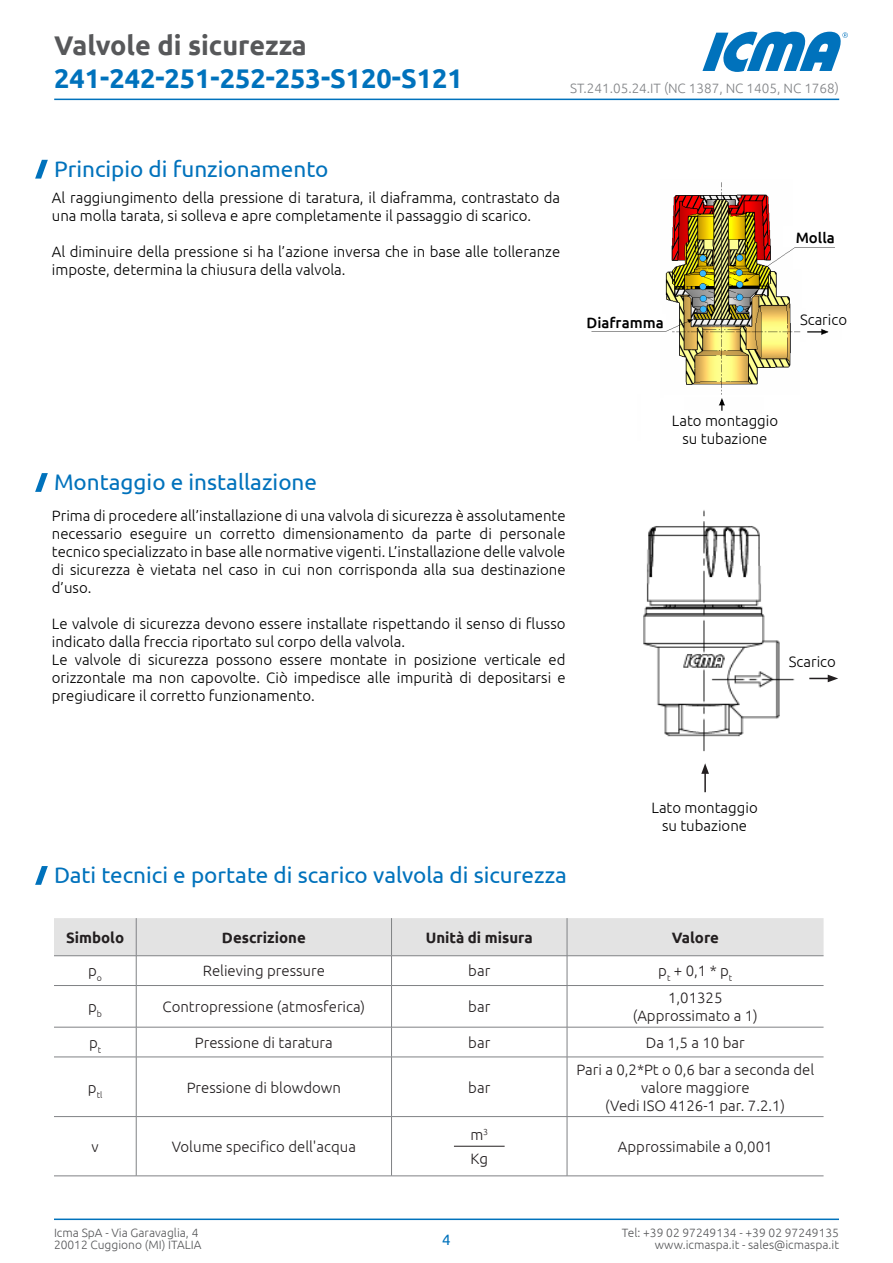
<style>
.page{position:relative;width:893px;height:1263px;background:#fff}
.page>*{position:absolute;margin:0;border:0;box-sizing:border-box;transform-origin:0 0}
.t1{font:700 27px "Ubuntu";color:#0072bc}
.t2{font:700 27px "Ubuntu";color:#57585a}
.t3{font:22.5px "Ubuntu";color:#0072bc}
.t4{font:300 15px/18px "Ubuntu";color:#000}
.t5{font:300 15px/18px "Ubuntu";color:#231f20;text-align:center}
.t6{font:700 15px "Ubuntu";color:#231f20}
.t7{font:500 15px "Ubuntu";color:#000}
.t8{font:15px "Ubuntu";color:#0072bc}
.t9{font:300 13.5px "Ubuntu";color:#808285}
.t10{font:300 12px/12px "Ubuntu";color:#57585a}
.t11{font:300 8.7px "Ubuntu";color:#231f20}
</style>
<div class="page">
<svg style="left:702px;top:32px;width:146px;height:40px"></svg>
<hr style="left:54px;top:99px;width:785px;height:1px;background:#0072bc">
<hr style="left:54px;top:1218px;width:785px;height:2px;background:#0072bc">
<svg style="left:35px;top:160px;width:13px;height:19px"></svg>
<svg style="left:35px;top:473px;width:13px;height:19px"></svg>
<svg style="left:35px;top:866px;width:13px;height:19px"></svg>
<img style="left:591px;top:182px;width:244px;height:229px">
<img style="left:643px;top:510px;width:152px;height:242px">
<div style="left:783px;top:227px;width:64px;height:20px;background:#fff"></div>
<div style="left:584px;top:314px;width:82px;height:17px;background:#fff"></div>
<div style="left:800px;top:314px;width:48px;height:11px;background:#fff"></div>
<div style="left:788px;top:655px;width:48px;height:12px;background:#fff"></div>
<svg style="left:809px;top:675px;width:29px;height:7px"></svg>
<hr style="left:704px;top:771px;width:2px;height:21px;background:#231f20">
<svg style="left:701px;top:763px;width:8px;height:11px"></svg>
<hr style="left:54px;top:985px;width:82px;height:1px;background:#808285">
<hr style="left:136px;top:985px;width:256px;height:1px;background:#808285">
<hr style="left:136px;top:986px;width:1px;height:41px;background:#808285">
<hr style="left:392px;top:985px;width:175px;height:1px;background:#808285">
<hr style="left:391px;top:986px;width:1px;height:41px;background:#808285">
<hr style="left:567px;top:985px;width:257px;height:1px;background:#808285">
<hr style="left:54px;top:1027px;width:82px;height:1px;background:#808285">
<hr style="left:136px;top:1027px;width:256px;height:1px;background:#808285">
<hr style="left:136px;top:1027px;width:1px;height:30px;background:#808285">
<hr style="left:392px;top:1027px;width:175px;height:1px;background:#808285">
<hr style="left:391px;top:1027px;width:1px;height:30px;background:#808285">
<hr style="left:567px;top:1027px;width:257px;height:1px;background:#808285">
<hr style="left:54px;top:1057px;width:82px;height:1px;background:#808285">
<hr style="left:136px;top:1057px;width:256px;height:1px;background:#808285">
<hr style="left:136px;top:1057px;width:1px;height:59px;background:#808285">
<hr style="left:392px;top:1057px;width:175px;height:1px;background:#808285">
<hr style="left:391px;top:1057px;width:1px;height:59px;background:#808285">
<hr style="left:567px;top:1057px;width:257px;height:1px;background:#808285">
<hr style="left:54px;top:1116px;width:82px;height:1px;background:#808285">
<hr style="left:136px;top:1116px;width:256px;height:1px;background:#808285">
<hr style="left:136px;top:1117px;width:1px;height:59px;background:#808285">
<hr style="left:392px;top:1116px;width:175px;height:1px;background:#808285">
<hr style="left:391px;top:1117px;width:1px;height:59px;background:#808285">
<hr style="left:567px;top:1116px;width:257px;height:1px;background:#808285">
<hr style="left:54px;top:1175px;width:82px;height:1px;background:#808285">
<hr style="left:136px;top:1175px;width:256px;height:1px;background:#808285">
<hr style="left:392px;top:1175px;width:175px;height:1px;background:#808285">
<hr style="left:567px;top:1175px;width:257px;height:1px;background:#808285">
<svg style="left:54px;top:918px;width:770px;height:67px"></svg>
<hr style="left:567px;top:986px;width:1px;height:41px;background:#808285">
<hr style="left:567px;top:1027px;width:1px;height:30px;background:#808285">
<hr style="left:567px;top:1057px;width:1px;height:59px;background:#808285">
<hr style="left:567px;top:1117px;width:1px;height:59px;background:#808285">
<hr style="left:454px;top:1146px;width:51px;height:1px;background:#231f20">
<h1 class="t2" style="left:54px;top:29px;width:254px">Valvole di sicurezza</h1>
<h1 class="t1" style="left:54px;top:62px;width:410px">241-242-251-252-253-S120-S121</h1>
<p class="t9" style="left:570px;top:80px;width:270px">ST.241.05.24.IT (NC 1387, NC 1405, NC 1768)</p>
<h2 class="t3" style="left:54px;top:155px;width:276px">Principio di funzionamento</h2>
<p class="t4" style="left:52px;top:188px;width:510px">Al raggiungimento della pressione di taratura, il diaframma, contrastato da una molla tarata, si solleva e apre completamente il passaggio di scarico.</p>
<p class="t4" style="left:52px;top:242px;width:510px">Al diminuire della pressione si ha l’azione inversa che in base alle tolleranze imposte, determina la chiusura della valvola.</p>
<p class="t7" style="left:796px;top:228px;width:41px">Molla</p>
<p class="t7" style="left:587px;top:313px;width:79px">Diaframma</p>
<p class="t4" style="left:800px;top:311px;width:49px">Scarico</p>
<h2 class="t3" style="left:54px;top:468px;width:265px">Montaggio e installazione</h2>
<p class="t4" style="left:672px;top:411px;width:108px;text-align:center">Lato montaggio su tubazione</p>
<p class="t4" style="left:52px;top:507px;width:515px;text-align:justify">Prima di procedere all’installazione di una valvola di sicurezza è assolutamente necessario eseguire un corretto dimensionamento da parte di personale tecnico specializzato in base alle normative vigenti. L’installazione delle valvole di sicurezza è vietata nel caso in cui non corrisponda alla sua destinazione d’uso.</p>
<p class="t4" style="left:52px;top:615px;width:515px">Le valvole di sicurezza devono essere installate rispettando il senso di flusso indicato dalla freccia riportato sul corpo della valvola.<br>Le valvole di sicurezza possono essere montate in posizione verticale ed orizzontale ma non capovolte. Ciò impedisce alle impurità di depositarsi e pregiudicare il corretto funzionamento.</p>
<h2 class="t3" style="left:54px;top:861px;width:514px">Dati tecnici e portate di scarico valvola di sicurezza</h2>
<p class="t4" style="left:789px;top:652px;width:49px">Scarico</p>
<p class="t4" style="left:651px;top:798px;width:108px;text-align:center">Lato montaggio su tubazione</p>
<p class="t6" style="left:66px;top:928px;width:60px">Simbolo</p>
<p class="t6" style="left:222px;top:928px;width:85px">Descrizione</p>
<p class="t6" style="left:426px;top:928px;width:108px">Unità di misura</p>
<p class="t6" style="left:672px;top:928px;width:49px">Valore</p>
<p class="t5" style="left:88px;top:962px;width:15px">p<sub>o</sub></p>
<p class="t5" style="left:203px;top:962px;width:124px">Relieving pressure</p>
<p class="t5" style="left:468px;top:962px;width:23px">bar</p>
<p class="t5" style="left:658px;top:962px;width:76px">p<sub>t</sub> + 0,1 * p<sub>t</sub></p>
<p class="t5" style="left:88px;top:997px;width:15px">p<sub>b</sub></p>
<p class="t5" style="left:163px;top:997px;width:204px">Contropressione (atmosferica)</p>
<p class="t5" style="left:468px;top:997px;width:23px">bar</p>
<p class="t5" style="left:633px;top:988px;width:127px">1,01325 (Approssimato a 1)</p>
<p class="t5" style="left:89px;top:1033px;width:14px">p<sub>t</sub></p>
<p class="t5" style="left:195px;top:1033px;width:139px">Pressione di taratura</p>
<p class="t5" style="left:468px;top:1033px;width:23px">bar</p>
<p class="t5" style="left:646px;top:1033px;width:100px">Da 1,5 a 10 bar</p>
<p class="t11" style="left:88px;top:1089px;width:16px"><sup>p</sup>tl</p>
<p class="t5" style="left:187px;top:1078px;width:156px">Pressione di blowdown</p>
<p class="t5" style="left:468px;top:1078px;width:23px">bar</p>
<p class="t5" style="left:576px;top:1060px;width:239px">Pari a 0,2*Pt o 0,6 bar a seconda del valore maggiore<br>(Vedi ISO 4126-1 par. 7.2.1)</p>
<p class="t5" style="left:92px;top:1137px;width:9px">v</p>
<p class="t5" style="left:172px;top:1137px;width:186px">Volume specifico dell'acqua</p>
<p class="t5" style="left:470px;top:1123px;width:19px;line-height:23.7px;text-align:left">m<sup>3<br></sup>Kg</p>
<p class="t5" style="left:618px;top:1137px;width:156px">Approssimabile a 0,001</p>
<p class="t10" style="left:54px;top:1226px;width:149px">Icma SpA - Via Garavaglia, 4<br>20012 Cuggiono (MI) ITALIA</p>
<p class="t10" style="left:622px;top:1226px;width:219px">Tel: +39 02 97249134 - +39 02 97249135</p>
<p class="t8" style="left:442px;top:1230px;width:10px">4</p>
<p class="t10" style="left:655px;top:1238px;width:186px">www.icmaspa.it - sales@icmaspa.it</p>
</div>
